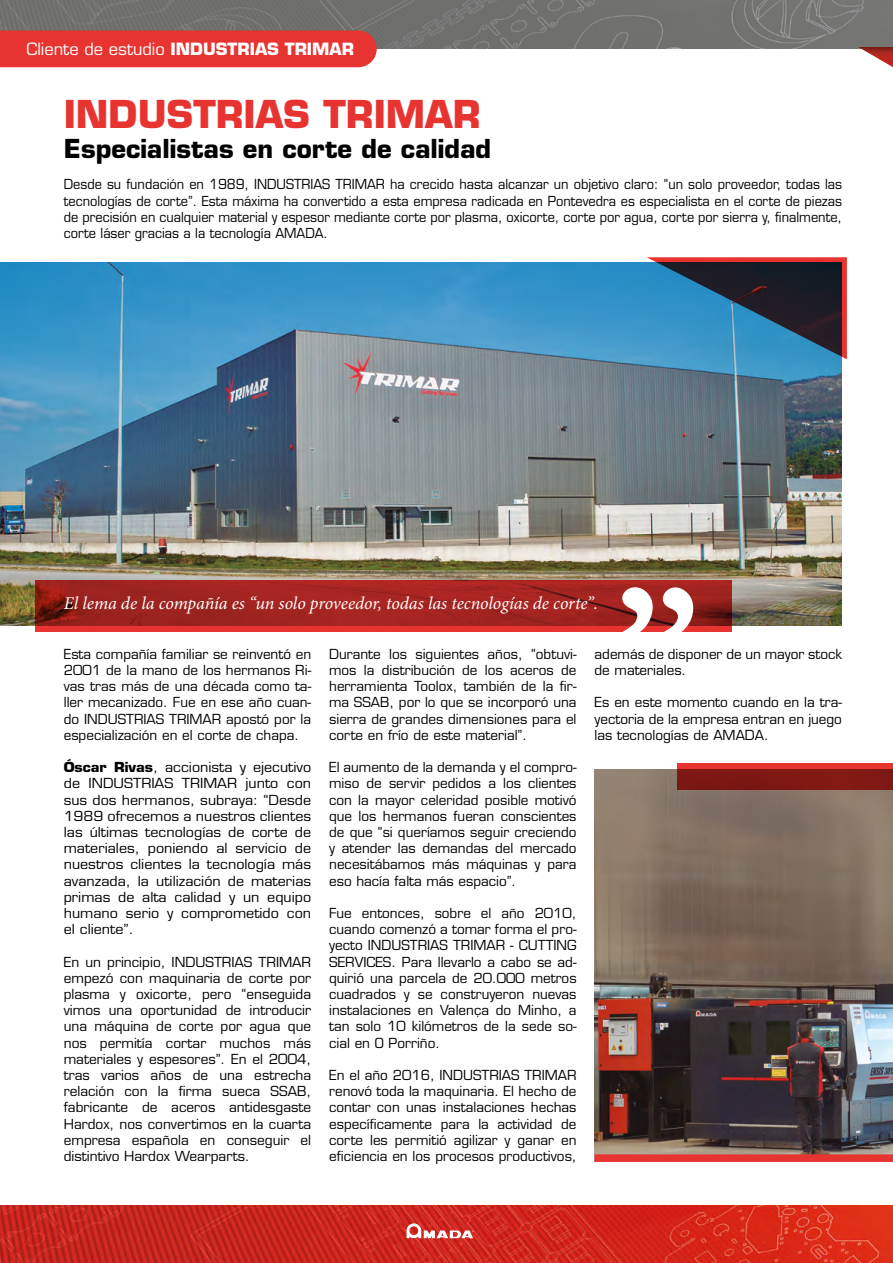
<style>
.page{position:relative;width:893px;height:1263px;background:#fff}
.page>*{position:absolute;margin:0;border:0;box-sizing:border-box;transform-origin:0 0}
.t1{font:700 37.5px "Eurostile";color:#e73431}
.t2{font:700 25.5px "Eurostile";color:#000}
.t3{font:italic 18px "Minion Pro";letter-spacing:-.005em;color:#fff}
.t4{font:16.5px "Eurostile";color:#fff}
.t5{font:13.5px/16.2px "Eurostile";color:#000;text-align:justify}
.t6{font:13.5px/16.2px "Eurostile";color:#000;text-align:justify;scale:.95 1}
.t7{font:13.5px/16.2px "Eurostile";color:#000;text-align:justify;scale:1.06 1}
.s1{font-weight:700}
</style>
<div class="page">
<img style="left:0;top:263px;width:842px;height:362px">
<svg style="left:35px;top:580px;width:696px;height:51px;background:#a62421"></svg>
<img style="left:0;top:0;width:893px;height:49px">
<svg style="left:858px;top:47px;width:35px;height:20px"></svg>
<img style="left:0;top:1205px;width:893px;height:58px">
<div style="left:0;top:31px;width:377px;height:36px;background:#e73431"></div>
<img style="left:595px;top:770px;width:298px;height:384px">
<svg style="left:622px;top:587px;width:71px;height:45px"></svg>
<div style="left:595px;top:1154px;width:298px;height:8px;background:#e73431"></div>
<svg style="left:647px;top:257px;width:200px;height:102px;background:#375a78"></svg>
<svg style="left:677px;top:763px;width:216px;height:26px;background:#961e1a"></svg>
<svg style="left:407px;top:1223px;width:67px;height:15px"></svg>
<p class="t4" style="left:26px;top:39px;width:329px">Cliente de estudio <span class="s1">INDUSTRIAS TRIMAR</span></p>
<h1 class="t1" style="left:64px;top:91px;width:418px">INDUSTRIAS TRIMAR</h1>
<h2 class="t2" style="left:64px;top:133px;width:429px">Especialistas en corte de calidad</h2>
<p class="t6" style="left:64px;top:176px;width:821px">Desde su fundación en 1989, INDUSTRIAS TRIMAR ha crecido hasta alcanzar un objetivo claro: “un solo proveedor, todas las tecnologías de corte”. Esta máxima ha convertido a esta empresa radicada en Pontevedra es especialista en el corte de piezas de precisión en cualquier material y espesor mediante corte por plasma, oxicorte, corte por agua, corte por sierra y, finalmente, corte láser gracias a la tecnología AMADA.</p>
<h3 class="t3" style="left:64px;top:591px;width:536px">El lema de la compañía es “un solo proveedor, todas las tecnologías de corte”.</h3>
<p class="t5" style="left:64px;top:646px;width:249px">Esta compañía familiar se reinventó en 2001 de la mano de los hermanos Ri&shy;vas tras más de una década como ta&shy;ller mecanizado. Fue en ese año cuan&shy;do INDUSTRIAS TRIMAR apostó por la especialización en el corte de chapa.</p>
<p class="t7" style="left:64px;top:759px;width:235px"><span class="s1">Óscar Rivas</span>, accionista y ejecutivo de INDUSTRIAS TRIMAR junto con sus dos hermanos, subraya: “Desde 1989 ofrecemos a nuestros clientes las últimas tecnologías de corte de materiales, poniendo al servicio de nuestros clientes la tecnología más avanzada, la utilización de materias primas de alta calidad y un equipo humano serio y comprometido con el cliente”.</p>
<p class="t5" style="left:64px;top:954px;width:249px">En un principio, INDUSTRIAS TRIMAR empezó con maquinaria de corte por plasma y oxicorte, pero “enseguida vimos una oportunidad de introducir una máquina de corte por agua que nos permitía cortar muchos más materiales y espesores”. En el 2004, tras varios años de una estrecha relación con la firma sueca SSAB, fabricante de aceros antidesgaste Hardox, nos convertimos en la cuarta empresa española en conseguir el distintivo Hardox Wearparts.</p>
<p class="t5" style="left:329px;top:646px;width:249px">Durante los siguientes años, “obtuvi&shy;mos la distribución de los aceros de herramienta Toolox, también de la fir&shy;ma SSAB, por lo que se incorporó una sierra de grandes dimensiones para el corte en frío de este material”.</p>
<p class="t5" style="left:329px;top:759px;width:249px">El aumento de la demanda y el compro&shy;miso de servir pedidos a los clientes con la mayor celeridad posible motivó que los hermanos fueran conscientes de que “si queríamos seguir creciendo y atender las demandas del mercado necesitábamos más máquinas y para eso hacía falta más espacio”.</p>
<p class="t5" style="left:329px;top:905px;width:249px">Fue entonces, sobre el año 2010, cuando comenzó a tomar forma el pro&shy;yecto INDUSTRIAS TRIMAR - CUTTING SERVICES. Para llevarlo a cabo se ad&shy;quirió una parcela de 20.000 metros cuadrados y se construyeron nuevas instalaciones en Valença do Minho, a tan solo 10 kilómetros de la sede so&shy;cial en O Porriño.</p>
<p class="t5" style="left:329px;top:1067px;width:249px">En el año 2016, INDUSTRIAS TRIMAR renovó toda la maquinaria. El hecho de contar con unas instalaciones hechas específicamente para la actividad de corte les permitió agilizar y ganar en eficiencia en los procesos productivos,</p>
<p class="t5" style="left:595px;top:646px;width:249px">además de disponer de un mayor stock de materiales.</p>
<p class="t5" style="left:595px;top:694px;width:249px">Es en este momento cuando en la tra&shy;yectoria de la empresa entran en juego las tecnologías de AMADA.</p>
</div>
